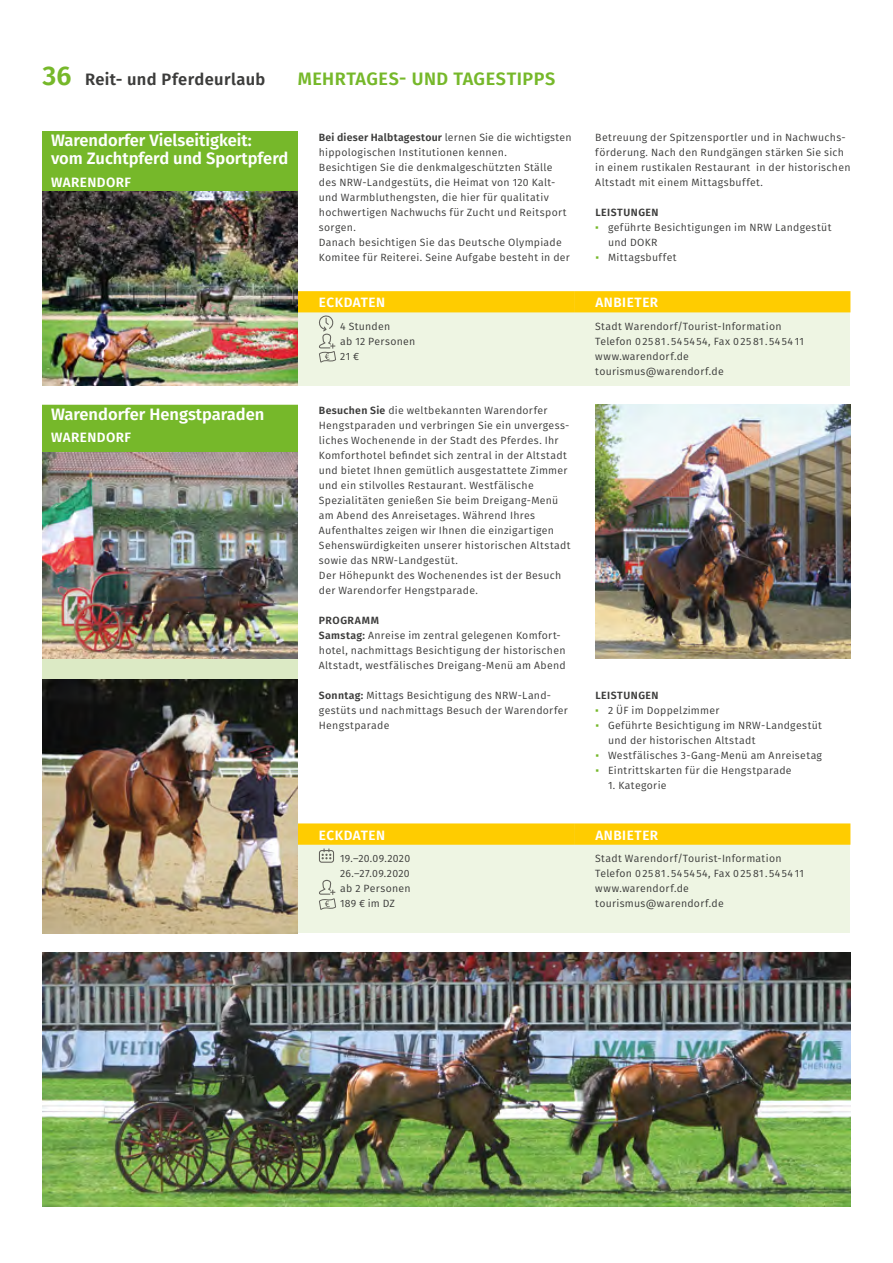
<style>
.page{position:relative;width:893px;height:1263px;background:#fff}
.page>*{position:absolute;margin:0;border:0;box-sizing:border-box;transform-origin:0 0}
.t1{font:600 18px "Fira Sans";color:#76b82a}
.t2{font:600 16.5px/18px "Fira Sans";color:#fff}
.t3{font:600 16.5px "Fira Sans";letter-spacing:.02em;color:#3c3c3b}
.t4{font:600 13.5px "Fira Sans";letter-spacing:.03em;color:#fff}
.t5{font:10.5px/15px "Fira Sans";letter-spacing:.03em;color:#3c3c3b}
.t6{font:600 10.5px "Fira Sans";letter-spacing:.05em;color:#3c3c3b}
.s1{font-size:27px;color:#76b82a}
.s2{font-weight:600}
.s3{font-family:"Arial";color:#76b82a}
</style>
<div class="page">
<img style="left:595px;top:405px;width:255px;height:254px">
<div style="left:43px;top:830px;width:807px;height:103px;background:#eef5e3"></div>
<div style="left:43px;top:405px;width:255px;height:528px;background:#dceac5"></div>
<div style="left:298px;top:823px;width:276px;height:22px;background:#fc0"></div>
<svg style="left:319px;top:848px;width:15px;height:15px"></svg>
<svg style="left:319px;top:880px;width:17px;height:30px"></svg>
<div style="left:574px;top:823px;width:276px;height:22px;background:#fc0"></div>
<img style="left:43px;top:679px;width:255px;height:254px">
<img style="left:43px;top:451px;width:255px;height:208px">
<div style="left:43px;top:405px;width:255px;height:46px;background:#76b82a"></div>
<div style="left:43px;top:131px;width:807px;height:254px;background:#eef5e3"></div>
<div style="left:43px;top:131px;width:807px;height:176px;background:#fff"></div>
<div style="left:298px;top:291px;width:276px;height:21px;background:#fc0"></div>
<svg style="left:319px;top:315px;width:17px;height:48px"></svg>
<div style="left:574px;top:291px;width:276px;height:21px;background:#fc0"></div>
<img style="left:43px;top:190px;width:255px;height:195px">
<div style="left:43px;top:131px;width:255px;height:59px;background:#76b82a"></div>
<img style="left:43px;top:952px;width:807px;height:255px">
<h2 class="t3" style="left:43px;top:66px;width:224px"><span class="s1">36</span> Reit- und Pferdeurlaub</h2>
<h1 class="t1" style="left:298px;top:64px;width:27px">Mehrtages</h1>
<h1 class="t1" style="left:399px;top:64px;width:26px">- und</h1>
<h1 class="t1" style="left:453px;top:64px;width:21px">Tagestipps</h1>
<p class="t2" style="left:51px;top:131px;width:239px">Warendorfer Vielseitigkeit:<br>vom Zuchtpferd und Sportpferd</p>
<p class="t4" style="left:51px;top:171px;width:81px">WARENDORF</p>
<p class="t2" style="left:51px;top:404px;width:215px">Warendorfer Hengstparaden</p>
<p class="t4" style="left:51px;top:426px;width:81px">WARENDORF</p>
<p class="t5" style="left:319px;top:129px;width:254px"><span class="s2">Bei dieser Halbtagestour</span> lernen Sie die wichtigsten hippologischen Institutionen kennen.<br>Besichtigen Sie die denkmalgeschützten Ställe des NRW-Landgestüts, die Heimat von 120 Kalt&shy;und Warmbluthengsten, die hier für qualitativ hochwertigen Nachwuchs für Zucht und Reitsport sorgen.<br>Danach besichtigen Sie das Deutsche Olympiade Komitee für Reiterei. Seine Aufgabe besteht in der</p>
<p class="t5" style="left:595px;top:129px;width:257px">Betreuung der Spitzensportler und in Nachwuchs&shy;förderung. Nach den Rundgängen stärken Sie sich in einem rustikalen Restaurant in der historischen Altstadt mit einem Mittagsbuffet.</p>
<p class="t6" style="left:595px;top:203px;width:65px">LEISTUNGEN</p>
<p class="t5" style="left:608px;top:219px;width:225px;text-indent:-13px"><span class="s3">▪</span> geführte Besichtigungen im NRW Landgestüt und DOKR</p>
<p class="t5" style="left:595px;top:249px;width:83px"><span class="s3">▪</span> Mittagsbuffet</p>
<p class="t4" style="left:595px;top:291px;width:64px">ANBIETER</p>
<p class="t5" style="left:595px;top:318px;width:210px">Stadt Warendorf/Tourist-Information<br>Telefon 0 25 81 . 54 54 54, Fax 0 25 81 . 54 54 11 www.warendorf.de tourismus@warendorf.de</p>
<p class="t4" style="left:319px;top:291px;width:68px">ECKDATEN</p>
<p class="t5" style="left:340px;top:318px;width:77px">4 Stunden<br>ab 12 Personen<br>21 €</p>
<p class="t5" style="left:319px;top:403px;width:253px"><span class="s2">Besuchen Sie</span> die weltbekannten Warendorfer Hengstparaden und verbringen Sie ein unvergess&shy;liches Wochenende in der Stadt des Pferdes. Ihr Komforthotel befindet sich zentral in der Altstadt und bietet Ihnen gemütlich ausgestattete Zimmer und ein stilvolles Restaurant. Westfälische Spezialitäten genießen Sie beim Dreigang-Menü am Abend des Anreisetages. Während Ihres Aufenthaltes zeigen wir Ihnen die einzigartigen Sehenswürdigkeiten unserer historischen Altstadt sowie das NRW-Landgestüt.<br>Der Höhepunkt des Wochenendes ist der Besuch der Warendorfer Hengstparade.</p>
<p class="t5" style="left:319px;top:613px;width:248px"><span class="s2">PROGRAMM<br>Samstag:</span> Anreise im zentral gelegenen Komfort&shy;hotel, nachmittags Besichtigung der historischen Altstadt, westfälisches Dreigang-Menü am Abend</p>
<p class="t5" style="left:319px;top:688px;width:250px"><span class="s2">Sonntag:</span> Mittags Besichtigung des NRW-Land&shy;gestüts und nachmittags Besuch der Warendorfer<br>Hengstparade</p>
<p class="t4" style="left:319px;top:824px;width:68px">ECKDATEN</p>
<p class="t5" style="left:340px;top:850px;width:72px;text-align:justify">19.–20.09.2020<br>26.–27.09.2020 ab 2 Personen 189 € im DZ</p>
<p class="t6" style="left:595px;top:687px;width:65px">LEISTUNGEN</p>
<p class="t5" style="left:595px;top:703px;width:126px"><span class="s3">▪</span> 2 ÜF im Doppelzimmer</p>
<p class="t5" style="left:608px;top:718px;width:215px;text-indent:-13px"><span class="s3">▪</span> Geführte Besichtigung im NRW-Landgestüt und der historischen Altstadt</p>
<p class="t5" style="left:595px;top:748px;width:228px"><span class="s3">▪</span> Westfälisches 3-Gang-Menü am Anreisetag</p>
<p class="t5" style="left:595px;top:763px;width:198px"><span class="s3">▪</span> Eintrittskarten für die Hengstparade</p>
<p class="t5" style="left:608px;top:778px;width:60px">1. Kategorie</p>
<p class="t4" style="left:595px;top:824px;width:64px">ANBIETER</p>
<p class="t5" style="left:595px;top:850px;width:210px">Stadt Warendorf/Tourist-Information<br>Telefon 0 25 81 . 54 54 54, Fax 0 25 81 . 54 54 11 www.warendorf.de tourismus@warendorf.de</p>
</div>
